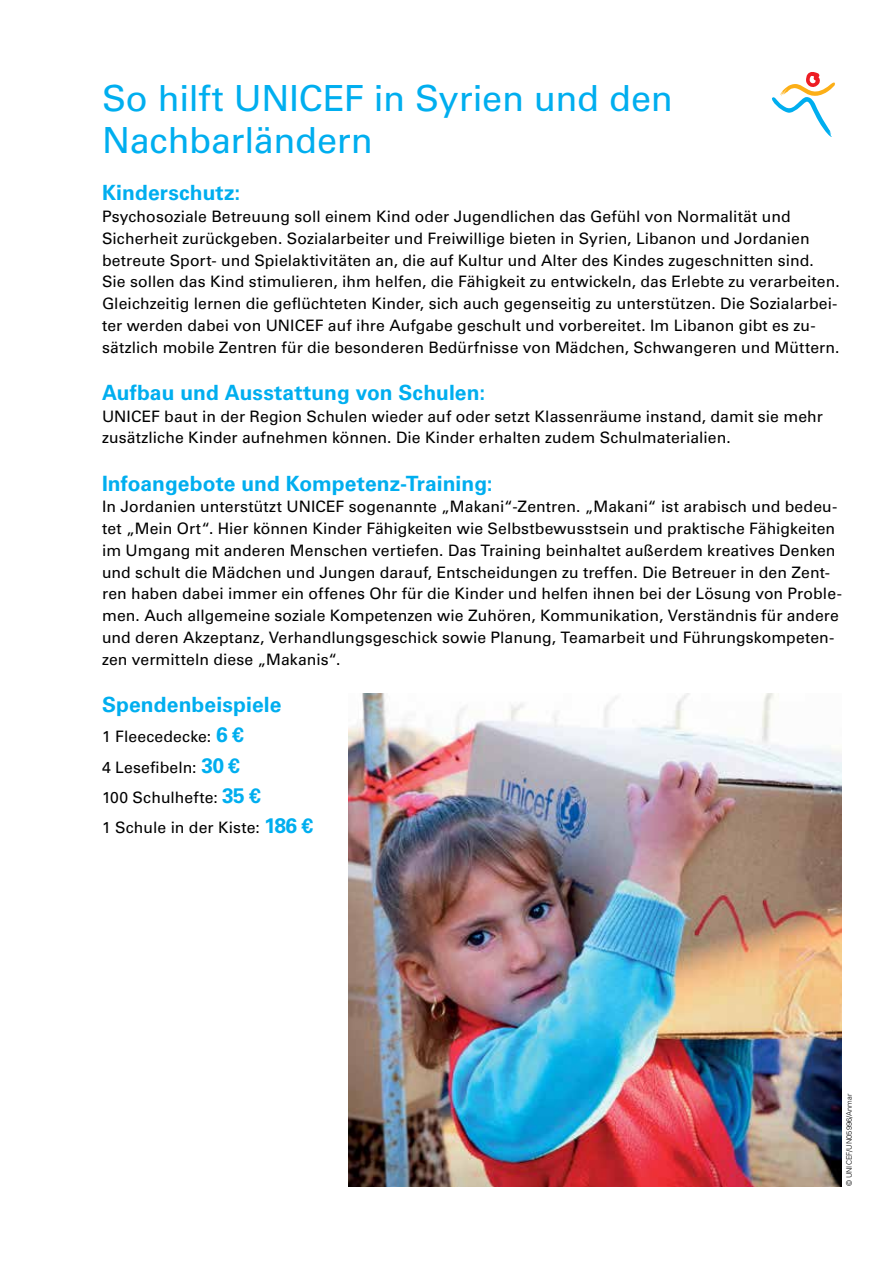
<style>
.page{position:relative;width:893px;height:1263px;background:#fff}
.page>*{position:absolute;margin:0;border:0;box-sizing:border-box;transform-origin:0 0}
.t1{font:36px/42px "Univers LT Std";letter-spacing:-.005em;color:#00aeef}
.t2{font:700 21px "Univers LT Std";letter-spacing:.005em;color:#00aeef}
.t3{font:15.75px/21.8px "Univers LT Std";letter-spacing:.005em;color:#000}
.t4{font:300 7.5px "Univers LT Std";color:#000}
.s1{font-weight:700;font-size:21px;color:#00aeef}
</style>
<div class="page">
<svg style="left:772px;top:72px;width:63px;height:65px"></svg>
<img style="left:349px;top:694px;width:493px;height:492px">
<h1 class="t1" style="left:102px;top:78px;width:572px">So hilft UNICEF in Syrien und den<br>Nachbarländern</h1>
<h2 class="t2" style="left:102px;top:181px;width:140px">Kinderschutz:</h2>
<p class="t3" style="left:102px;top:206px;width:739px">Psychosoziale Betreuung soll einem Kind oder Jugendlichen das Gefühl von Normalität und Sicherheit zurückgeben. Sozialarbeiter und Freiwillige bieten in Syrien, Libanon und Jordanien betreute Sport- und Spielaktivitäten an, die auf Kultur und Alter des Kindes zugeschnitten sind.<br>Sie sollen das Kind stimulieren, ihm helfen, die Fähigkeit zu entwickeln, das Erlebte zu verarbeiten.<br>Gleichzeitig lernen die geflüchteten Kinder, sich auch gegenseitig zu unterstützen. Die Sozialarbei&shy;ter werden dabei von UNICEF auf ihre Aufgabe geschult und vorbereitet. Im Libanon gibt es zu&shy;sätzlich mobile Zentren für die besonderen Bedürfnisse von Mädchen, Schwangeren und Müttern.</p>
<h2 class="t2" style="left:102px;top:380px;width:385px">Aufbau und Ausstattung von Schulen:</h2>
<p class="t3" style="left:102px;top:405px;width:722px">UNICEF baut in der Region Schulen wieder auf oder setzt Klassenräume instand, damit sie mehr zusätzliche Kinder aufnehmen können. Die Kinder erhalten zudem Schulmaterialien.</p>
<h2 class="t2" style="left:102px;top:471px;width:392px">Infoangebote und Kompetenz-Training:</h2>
<p class="t3" style="left:102px;top:496px;width:741px">In Jordanien unterstützt UNICEF sogenannte „Makani“-Zentren. „Makani“ ist arabisch und bedeu&shy;tet „Mein Ort“. Hier können Kinder Fähigkeiten wie Selbstbewusstsein und praktische Fähigkeiten im Umgang mit anderen Menschen vertiefen. Das Training beinhaltet außerdem kreatives Denken und schult die Mädchen und Jungen darauf, Entscheidungen zu treffen. Die Betreuer in den Zent&shy;ren haben dabei immer ein offenes Ohr für die Kinder und helfen ihnen bei der Lösung von Proble&shy;men. Auch allgemeine soziale Kompetenzen wie Zuhören, Kommunikation, Verständnis für andere und deren Akzeptanz, Verhandlungsgeschick sowie Planung, Teamarbeit und Führungskompeten&shy;zen vermitteln diese „Makanis“.</p>
<h2 class="t2" style="left:102px;top:692px;width:181px">Spendenbeispiele</h2>
<p class="t3" style="left:102px;top:722px;width:212px;line-height:30.3px">1 Fleecedecke: <span class="s1">6 €<br></span>4 Lesefibeln: <span class="s1">30 €<br></span>100 Schulhefte: <span class="s1">35 €<br></span>1 Schule in der Kiste: <span class="s1">186 €</span></p>
<p class="t4" style="left:844px;top:1186px;width:94px;rotate:-90deg">© UNICEF/UN05996/Anmar</p>
</div>
